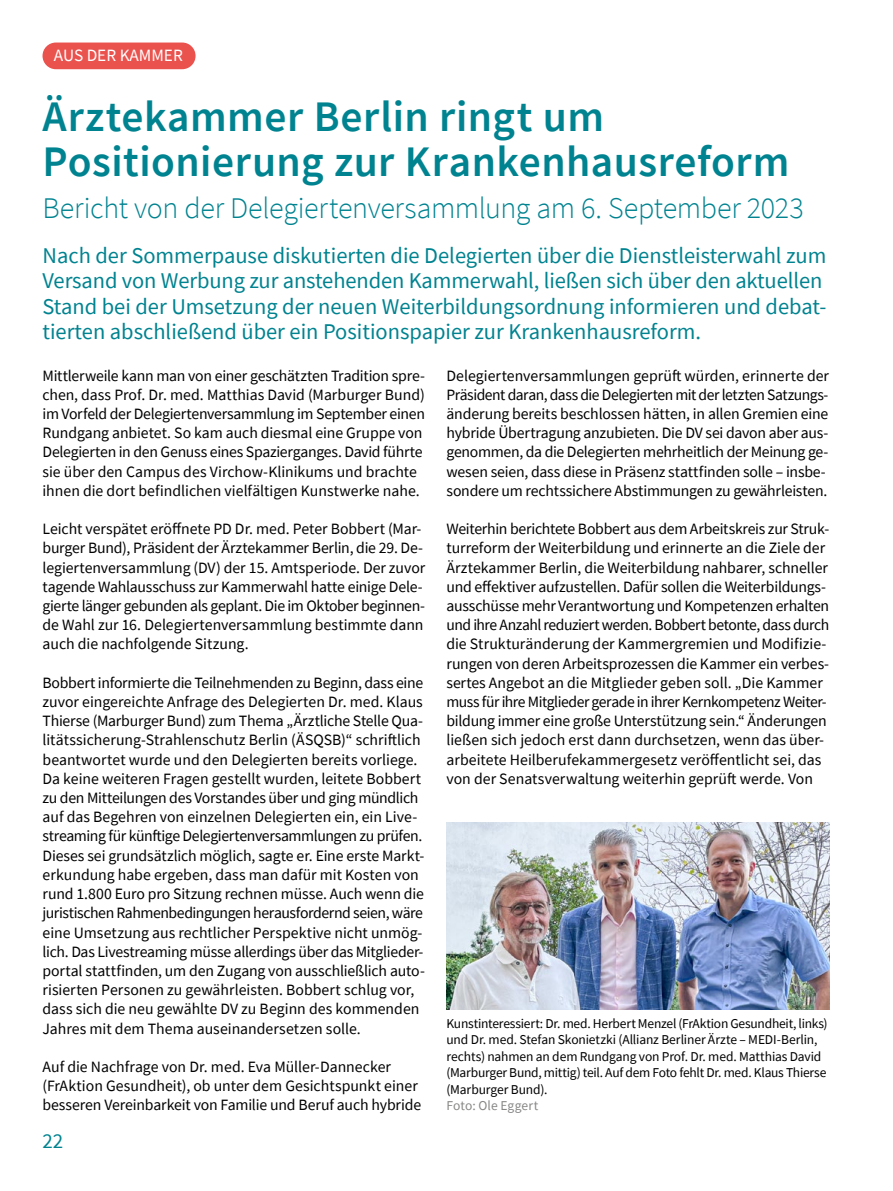
<style>
.page{position:relative;width:893px;height:1191px;background:#fff}
.page>*{position:absolute;margin:0;border:0;box-sizing:border-box;transform-origin:0 0}
.t1{font:600 43.5px/45px "Source Sans Pro";letter-spacing:.01em;color:#008390}
.t2{font:300 30px "Source Sans Pro";letter-spacing:-.01em;color:#008390}
.t3{font:22.5px/25.5px "Source Sans Pro";color:#008390}
.t4{font:21px "Source Sans Pro";color:#008390}
.t5{font:17.25px "Source Sans Pro";color:#fff}
.t6{font:15.75px/19.2px "Source Sans Pro";letter-spacing:-.005em;color:#000}
.t7{font:13.5px/16.5px "Source Sans Pro";letter-spacing:-.015em;color:#000}
.t8{font:13.5px "Source Sans Pro";color:#878786}
</style>
<div class="page">
<div style="left:43px;top:43px;width:153px;height:26px;background:#ea524e;border-radius:13px"></div>
<img style="left:446px;top:822px;width:383px;height:187px">
<p class="t5" style="left:54px;top:45px;width:130px">AUS DER KAMMER</p>
<h1 class="t1" style="left:43px;top:93px;width:748px">Ärztekammer Berlin ringt um<br>Positionierung zur Krankenhausreform</h1>
<h2 class="t2" style="left:43px;top:189px;width:763px">Bericht von der Delegiertenversammlung am 6. September 2023</h2>
<p class="t3" style="left:43px;top:243px;width:785px">Nach der Sommerpause diskutierten die Delegierten über die Dienstleisterwahl zum Versand von Werbung zur anstehenden Kammerwahl, ließen sich über den aktuellen Stand bei der Umsetzung der neuen Weiterbildungsordnung informieren und debat&shy;tierten abschließend über ein Positionspapier zur Krankenhausreform.</p>
<p class="t6" style="left:43px;top:365px;width:384px">Mittlerweile kann man von einer geschätzten Tradition spre&shy;chen, dass Prof. Dr. med. Matthias David (Marburger Bund) im Vorfeld der Delegiertenversammlung im September einen Rundgang anbietet. So kam auch diesmal eine Gruppe von Delegierten in den Genuss eines Spazierganges. David führte sie über den Campus des Virchow-Klinikums und brachte ihnen die dort befindlichen vielfältigen Kunstwerke nahe.</p>
<p class="t6" style="left:43px;top:519px;width:384px">Leicht verspätet eröffnete PD Dr. med. Peter Bobbert (Mar&shy;burger Bund), Präsident der Ärztekammer Berlin, die 29. De&shy;legiertenversammlung (DV) der 15. Amtsperiode. Der zuvor tagende Wahlausschuss zur Kammerwahl hatte einige Dele&shy;gierte länger gebunden als geplant. Die im Oktober beginnen&shy;de Wahl zur 16. Delegiertenversammlung bestimmte dann auch die nachfolgende Sitzung.</p>
<p class="t6" style="left:43px;top:673px;width:384px">Bobbert informierte die Teilnehmenden zu Beginn, dass eine zuvor eingereichte Anfrage des Delegierten Dr. med. Klaus Thierse (Marburger Bund) zum Thema „Ärztliche Stelle Qua&shy;litätssicherung-Strahlenschutz Berlin (ÄSQSB)“ schriftlich beantwortet wurde und den Delegierten bereits vorliege.<br>Da keine weiteren Fragen gestellt wurden, leitete Bobbert zu den Mitteilungen des Vorstandes über und ging mündlich auf das Begehren von einzelnen Delegierten ein, ein Live&shy;streaming für künftige Delegiertenversammlungen zu prüfen.<br>Dieses sei grundsätzlich möglich, sagte er. Eine erste Markt&shy;erkundung habe ergeben, dass man dafür mit Kosten von rund 1.800 Euro pro Sitzung rechnen müsse. Auch wenn die juristischen Rahmenbedingungen herausfordernd seien, wäre eine Umsetzung aus rechtlicher Perspektive nicht unmög&shy;lich. Das Livestreaming müsse allerdings über das Mitglieder&shy;portal stattfinden, um den Zugang von ausschließlich auto&shy;risierten Personen zu gewährleisten. Bobbert schlug vor, dass sich die neu gewählte DV zu Beginn des kommenden Jahres mit dem Thema auseinandersetzen solle.</p>
<p class="t6" style="left:43px;top:1057px;width:380px">Auf die Nachfrage von Dr. med. Eva Müller-Dannecker (FrAktion Gesundheit), ob unter dem Gesichtspunkt einer besseren Vereinbarkeit von Familie und Beruf auch hybride</p>
<h3 class="t4" style="left:43px;top:1128px;width:22px">22</h3>
<p class="t6" style="left:446px;top:365px;width:384px">Delegiertenversammlungen geprüft würden, erinnerte der Präsident daran, dass die Delegierten mit der letzten Satzungs&shy;änderung bereits beschlossen hätten, in allen Gremien eine hybride Übertragung anzubieten. Die DV sei davon aber aus&shy;genommen, da die Delegierten mehrheitlich der Meinung ge&shy;wesen seien, dass diese in Präsenz stattfinden solle – insbe&shy;sondere um rechtssichere Abstimmungen zu gewährleisten.</p>
<p class="t6" style="left:446px;top:519px;width:384px">Weiterhin berichtete Bobbert aus dem Arbeitskreis zur Struk&shy;turreform der Weiterbildung und erinnerte an die Ziele der Ärztekammer Berlin, die Weiterbildung nahbarer, schneller und effektiver aufzustellen. Dafür sollen die Weiterbildungs&shy;ausschüsse mehr Verantwortung und Kompetenzen erhalten und ihre Anzahl reduziert werden. Bobbert betonte, dass durch die Strukturänderung der Kammergremien und Modifizie&shy;rungen von deren Arbeitsprozessen die Kammer ein verbes&shy;sertes Angebot an die Mitglieder geben soll. „Die Kammer muss für ihre Mitglieder gerade in ihrer Kernkompetenz Weiter&shy;bildung immer eine große Unterstützung sein.“ Änderungen ließen sich jedoch erst dann durchsetzen, wenn das über&shy;arbeitete Heilberufekammergesetz veröffentlicht sei, das von der Senatsverwaltung weiterhin geprüft werde. Von</p>
<p class="t7" style="left:446px;top:1015px;width:383px">Kunstinteressiert: Dr. med. Herbert Menzel (FrAktion Gesundheit, links) und Dr. med. Stefan Skonietzki (Allianz Berliner Ärzte – MEDI-Berlin, rechts) nahmen an dem Rundgang von Prof. Dr. med. Matthias David (Marburger Bund, mittig) teil. Auf dem Foto fehlt Dr. med. Klaus Thierse (Marburger Bund).</p>
<p class="t8" style="left:446px;top:1097px;width:93px">Foto: Ole Eggert</p>
</div>
